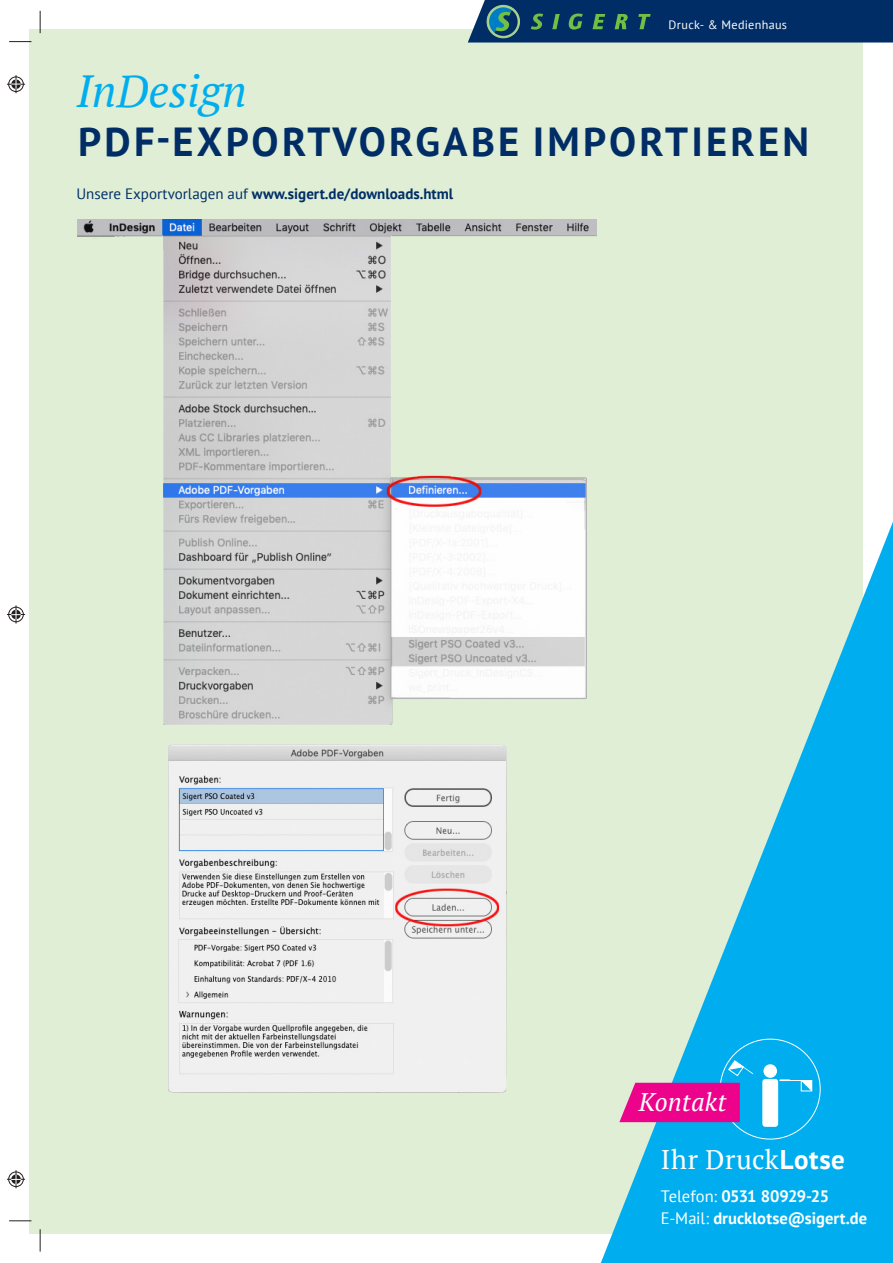
<style>
.page{position:relative;width:893px;height:1263px;background:#fff}
.page>*{position:absolute;margin:0;border:0;box-sizing:border-box;transform-origin:0 0}
.t1{font:italic 45px "PT Serif";color:#00aeef}
.t2{font:700 40.5px "PT Sans";letter-spacing:.08em;color:#002d66}
.t3{font:27px "PT Serif";letter-spacing:.025em;color:#fff}
.t4{font:italic 25.35px "PT Serif";letter-spacing:.005em;color:#fff}
.t5{font:700 16.5px/21.6px "PT Sans";color:#fff}
.t6{font:700 15px "PT Sans";color:#002d66}
.t7{font:12.15px "PT Sans";letter-spacing:.025em;color:#fff}
.s1{font-weight:400}
.s2{font-family:"PT Sans";font-weight:700}
</style>
<div class="page">
<div style="left:29px;top:29px;width:834px;height:1204px;background:#dfeed4"></div>
<svg style="left:596px;top:522px;width:297px;height:741px"></svg>
<svg style="left:7px;top:605px;width:18px;height:18px"></svg>
<svg style="left:468px;top:0;width:425px;height:43px;background:#0d3c6a"></svg>
<svg style="left:779px;top:1079px;width:33px;height:12px"></svg>
<div style="left:763px;top:1064px;width:14px;height:14px;background:#fff;border-radius:50%"></div>
<div style="left:762px;top:1079px;width:16px;height:48px;background:#fff;border-radius:3px"></div>
<svg style="left:728px;top:1060px;width:25px;height:16px"></svg>
<svg style="left:619px;top:1083px;width:121px;height:39px;background:#eb1291"></svg>
<svg style="left:7px;top:1170px;width:18px;height:18px"></svg>
<svg style="left:40px;top:1229px;width:1px;height:22px"></svg>
<svg style="left:9px;top:1220px;width:22px;height:1px"></svg>
<svg style="left:7px;top:75px;width:18px;height:18px"></svg>
<svg style="left:40px;top:11px;width:1px;height:22px"></svg>
<svg style="left:9px;top:41px;width:22px;height:1px"></svg>
<img style="left:77px;top:220px;width:519px;height:505px">
<img style="left:168px;top:744px;width:339px;height:349px">
<p class="t7" style="left:668px;top:17px;width:120px">Druck- &amp; Medienhaus</p>
<h1 class="t1" style="left:77px;top:62px;width:172px">InDesign</h1>
<h2 class="t2" style="left:78px;top:115px;width:733px">PDF-EXPORTVORGABE IMPORTIEREN</h2>
<p class="t6" style="left:77px;top:183px;width:378px"><span class="s1">Unsere Exportvorlagen auf</span> www.sigert.de/downloads.html</p>
<h3 class="t4" style="left:639px;top:1085px;width:89px">Kontakt</h3>
<h3 class="t3" style="left:661px;top:1142px;width:186px">Ihr Druck<span class="s2">Lotse</span></h3>
<p class="t5" style="left:661px;top:1185px;width:208px"><span class="s1">Telefon:</span> 0531 80929-25<br><span class="s1">E-Mail:</span> drucklotse@sigert.de</p>
</div>
